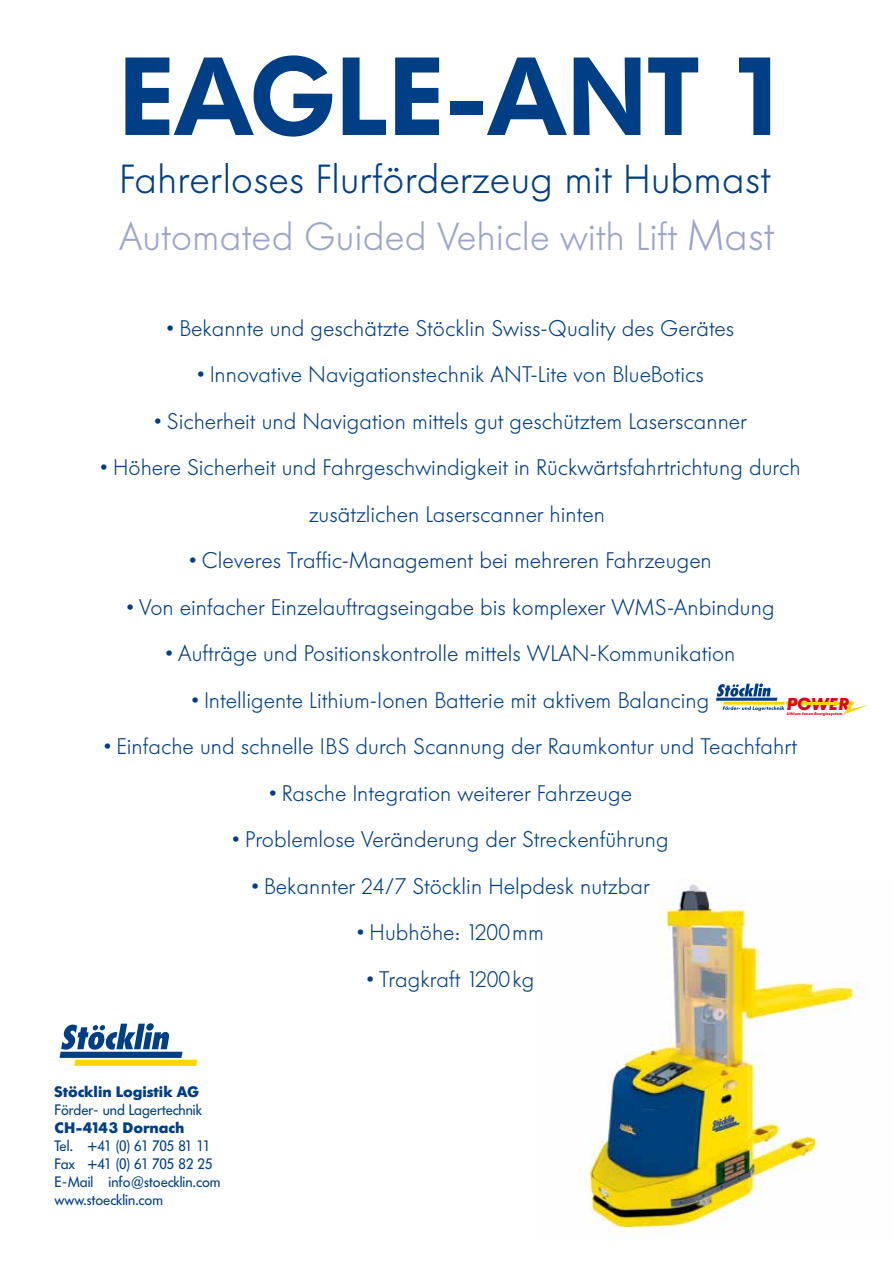
<style>
.page{position:relative;width:893px;height:1263px;background:#fff}
.page>*{position:absolute;margin:0;border:0;box-sizing:border-box;transform-origin:0 0}
.t1{font:600 109.65px "Futura BQ";color:#003f85}
.t2{font:300 40.5px "Futura BQ";letter-spacing:.005em;color:#003f85}
.t3{font:300 39px "Futura BQ";color:#9da4c9}
.t4{font:300 22.5px/46.5px "Futura BQ";color:#003f85;text-align:center}
.t5{font:italic 700 16.95px "Futura BQ";letter-spacing:.01em;color:#e2001a}
.t6{font:15px/18px "Futura BQ";color:#003f85}
.t7{font:700 15px "Futura BQ";color:#003f85}
.t8{font:italic 700 3.9px "Futura BQ";color:#e2001a}
.s1{font-size:42px}
</style>
<div class="page">
<img style="left:589px;top:884px;width:278px;height:354px">
<svg style="left:60px;top:1023px;width:137px;height:43px"></svg>
<svg style="left:716px;top:683px;width:152px;height:31px"></svg>
<h1 class="t1" style="left:119px;top:33px;width:676px">EAGLE-ANT 1</h1>
<h2 class="t2" style="left:119px;top:155px;width:653px">Fahrerloses Flurförderzeug mit Hubmast</h2>
<h3 class="t3" style="left:119px;top:214px;width:657px">Automated Guided Vehicle with Lift <span class="s1">Mast</span></h3>
<p class="t4" style="left:167px;top:305px;width:569px">• Bekannte und geschätzte Stöcklin Swiss-Quality des Gerätes</p>
<p class="t4" style="left:197px;top:351px;width:508px">• Innovative Navigationstechnik ANT-Lite von BlueBotics</p>
<p class="t4" style="left:154px;top:398px;width:594px">• Sicherheit und Navigation mittels gut geschütztem Laserscanner</p>
<p class="t4" style="left:100px;top:444px;width:702px">• Höhere Sicherheit und Fahrgeschwindigkeit in Rückwärtsfahrtrichtung durch zusätzlichen Laserscanner hinten</p>
<p class="t4" style="left:189px;top:537px;width:524px">• Cleveres Traffic-Management bei mehreren Fahrzeugen</p>
<p class="t4" style="left:126px;top:584px;width:650px">• Von einfacher Einzelauftragseingabe bis komplexer WMS-Anbindung</p>
<p class="t4" style="left:165px;top:630px;width:572px">• Aufträge und Positionskontrolle mittels WLAN-Kommunikation</p>
<p class="t4" style="left:191px;top:677px;width:519px">• Intelligente Lithium-Ionen Batterie mit aktivem Balancing</p>
<p class="t4" style="left:104px;top:723px;width:695px">• Einfache und schnelle IBS durch Scannung der Raumkontur und Teachfahrt</p>
<p class="t4" style="left:269px;top:770px;width:364px">• Rasche Integration weiterer Fahrzeuge</p>
<p class="t4" style="left:232px;top:816px;width:438px">• Problemlose Veränderung der Streckenführung</p>
<p class="t4" style="left:251px;top:863px;width:400px">• Bekannter 24/7 Stöcklin Helpdesk nutzbar</p>
<p class="t4" style="left:357px;top:909px;width:189px">• Hubhöhe: 1200mm</p>
<p class="t4" style="left:366px;top:956px;width:170px">• Tragkraft 1200kg</p>
<p class="t5" style="left:787px;top:694px;width:64px">POWER</p>
<p class="t8" style="left:787px;top:711px;width:57px">Lithium-Ionen-Energiesystem</p>
<p class="t7" style="left:55px;top:1082px;width:146px">Stöcklin Logistik AG</p>
<p class="t6" style="left:55px;top:1100px;width:149px">Förder- und Lagertechnik</p>
<p class="t7" style="left:55px;top:1118px;width:132px">CH-4143 Dornach</p>
<p class="t6" style="left:55px;top:1136px;width:167px">Tel. +41 (0) 61 705 81 11<br>Fax +41 (0) 61 705 82 25<br>E-Mail info@stoecklin.com www.stoecklin.com</p>
</div>
